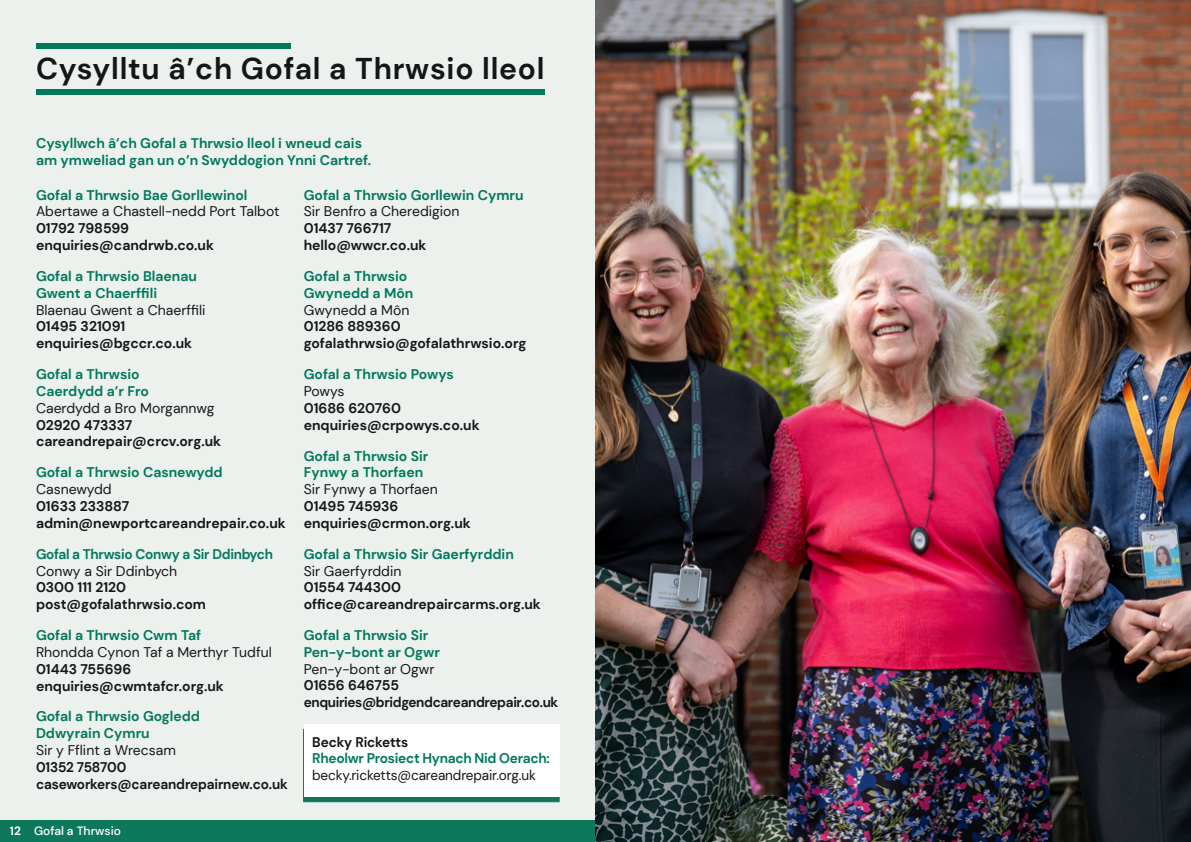
<style>
.page{position:relative;width:1191px;height:842px;background:#edf1ee}
.page>*{position:absolute;margin:0;border:0;box-sizing:border-box;transform-origin:0 0}
.t1{font:700 30px "DM Sans";letter-spacing:.025em;color:#151616}
.t2{font:700 14px/16.8px "DM Sans";color:#151616}
.t3{font:700 14px/16.8px "DM Sans";color:#00795d}
.t4{font:14px "DM Sans";color:#151616}
.t5{font:700 14px "DM Sans";letter-spacing:-.02em;color:#00795d}
.t6{font:700 14px/16.8px "DM Sans";letter-spacing:-.025em;color:#151616}
.t7{font:500 12px "DM Sans";color:#fff}
.s1{font-weight:700}
</style>
<div class="page">
<div style="left:0;top:820px;width:595px;height:22px;background:#0d785c"></div>
<img style="left:595px;top:0;width:596px;height:842px">
<svg style="left:304px;top:730px;width:256px;height:73px;background:#509d88"></svg>
<div style="left:304px;top:724px;width:255px;height:72px;background:#fff"></div>
<div style="left:36px;top:44px;width:254px;height:5px;background:#00795d"></div>
<div style="left:36px;top:89px;width:508px;height:6px;background:#00795d"></div>
<h1 class="t1" style="left:36px;top:50px;width:510px">Cysylltu â’ch Gofal a Thrwsio lleol</h1>
<p class="t3" style="left:36px;top:134px;width:337px">Cysyllwch â’ch Gofal a Thrwsio lleol i wneud cais am ymweliad gan un o’n Swyddogion Ynni Cartref.</p>
<p class="t3" style="left:36px;top:186px;width:213px">Gofal a Thrwsio Bae Gorllewinol</p>
<p class="t4" style="left:36px;top:203px;width:245px">Abertawe a Chastell-nedd Port Talbot</p>
<p class="t2" style="left:36px;top:220px;width:180px">01792 798599 enquiries@candrwb.co.uk</p>
<p class="t3" style="left:36px;top:268px;width:162px">Gofal a Thrwsio Blaenau<br>Gwent a Chaerffili</p>
<p class="t4" style="left:36px;top:301px;width:171px">Blaenau Gwent a Chaerffili</p>
<p class="t2" style="left:36px;top:318px;width:158px">01495 321091 enquiries@bgccr.co.uk</p>
<p class="t3" style="left:36px;top:366px;width:114px">Gofal a Thrwsio<br>Caerdydd a’r Fro</p>
<p class="t4" style="left:36px;top:399px;width:180px">Caerdydd a Bro Morgannwg</p>
<p class="t2" style="left:36px;top:416px;width:187px">02920 473337 careandrepair@crcv.org.uk</p>
<p class="t3" style="left:36px;top:464px;width:188px">Gofal a Thrwsio Casnewydd</p>
<p class="t4" style="left:36px;top:481px;width:77px">Casnewydd</p>
<p class="t2" style="left:36px;top:498px;width:251px">01633 233887 admin@newportcareandrepair.co.uk</p>
<p class="t5" style="left:36px;top:545px;width:238px">Gofal a Thrwsio Conwy a Sir Ddinbych</p>
<p class="t4" style="left:36px;top:562px;width:143px">Conwy a Sir Ddinbych</p>
<p class="t2" style="left:36px;top:579px;width:172px">0300 111 2120 post@gofalathrwsio.com</p>
<p class="t3" style="left:36px;top:627px;width:167px">Gofal a Thrwsio Cwm Taf</p>
<p class="t4" style="left:36px;top:643px;width:237px">Rhondda Cynon Taf a Merthyr Tudful</p>
<p class="t2" style="left:36px;top:660px;width:189px">01443 755696 enquiries@cwmtafcr.org.uk</p>
<p class="t3" style="left:36px;top:708px;width:166px">Gofal a Thrwsio Gogledd<br>Ddwyrain Cymru</p>
<p class="t4" style="left:36px;top:741px;width:141px">Sir y Fflint a Wrecsam</p>
<p class="t2" style="left:36px;top:758px;width:253px">01352 758700 caseworkers@careandrepairnew.co.uk</p>
<p class="t7" style="left:10px;top:823px;width:113px"><span class="s1">12</span> Gofal a Thrwsio</p>
<p class="t3" style="left:304px;top:186px;width:221px">Gofal a Thrwsio Gorllewin Cymru</p>
<p class="t4" style="left:304px;top:203px;width:157px">Sir Benfro a Cheredigion</p>
<p class="t2" style="left:304px;top:220px;width:124px">01437 766717 hello@wwcr.co.uk</p>
<p class="t3" style="left:304px;top:268px;width:111px">Gofal a Thrwsio<br>Gwynedd a Môn</p>
<p class="t4" style="left:304px;top:301px;width:107px">Gwynedd a Môn</p>
<p class="t2" style="left:304px;top:318px;width:224px">01286 889360 gofalathrwsio@gofalathrwsio.org</p>
<p class="t3" style="left:304px;top:366px;width:151px">Gofal a Thrwsio Powys</p>
<p class="t4" style="left:304px;top:382px;width:42px">Powys</p>
<p class="t2" style="left:304px;top:399px;width:177px">01686 620760 enquiries@crpowys.co.uk</p>
<p class="t3" style="left:304px;top:447px;width:126px">Gofal a Thrwsio Sir<br>Fynwy a Thorfaen</p>
<p class="t4" style="left:304px;top:481px;width:135px">Sir Fynwy a Thorfaen</p>
<p class="t2" style="left:304px;top:498px;width:168px">01495 745936 enquiries@crmon.org.uk</p>
<p class="t3" style="left:304px;top:545px;width:212px">Gofal a Thrwsio Sir Gaerfyrddin</p>
<p class="t4" style="left:304px;top:562px;width:99px">Sir Gaerfyrddin</p>
<p class="t2" style="left:304px;top:579px;width:239px">01554 744300 office@careandrepaircarms.org.uk</p>
<p class="t3" style="left:304px;top:627px;width:138px">Gofal a Thrwsio Sir<br>Pen-y-bont ar Ogwr</p>
<p class="t4" style="left:304px;top:660px;width:132px">Pen-y-bont ar Ogwr</p>
<p class="t6" style="left:304px;top:677px;width:256px">01656 646755 enquiries@bridgendcareandrepair.co.uk</p>
<p class="t2" style="left:312px;top:733px;width:98px">Becky Ricketts</p>
<p class="t5" style="left:312px;top:750px;width:239px">Rheolwr Prosiect Hynach Nid Oerach:</p>
<p class="t4" style="left:312px;top:767px;width:225px">becky.ricketts@careandrepair.org.uk</p>
</div>
